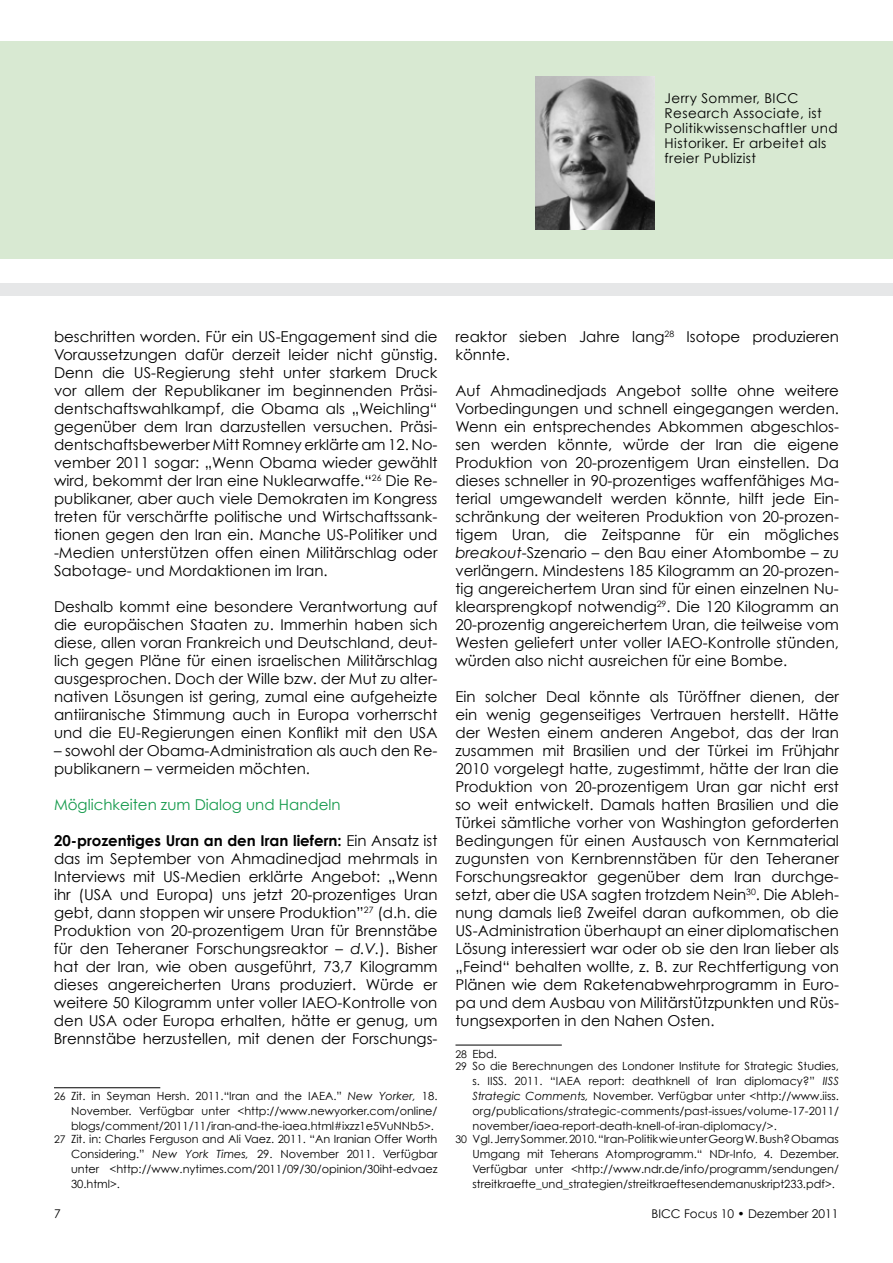
<style>
.page{position:relative;width:893px;height:1263px;background:#fff}
.page>*{position:absolute;margin:0;border:0;box-sizing:border-box;transform-origin:0 0}
.t1{font:15px/18px "Century Gothic";color:#000;text-align:justify}
.t2{font:15px "Century Gothic";color:#149a4b}
.t3{font:13.5px/15px "Century Gothic";letter-spacing:.03em;color:#000}
.t4{font:12px "Century Gothic";color:#000}
.t5{font:11.25px/15px "Century Gothic";color:#000;text-align:justify}
.s1{font-weight:700}
.s2{font-style:italic}
.s3{font-size:10.5px}
</style>
<div class="page">
<div style="left:0;top:41px;width:893px;height:218px;background:#d8e9d2"></div>
<div style="left:0;top:283px;width:893px;height:12px;background:#e6e7e8"></div>
<hr style="left:54px;top:1087px;width:106px;height:1px;background:#000">
<hr style="left:455px;top:1045px;width:107px;height:1px;background:#000">
<img style="left:536px;top:77px;width:119px;height:153px">
<p class="t3" style="left:665px;top:90px;width:175px">Jerry Sommer, BICC<br>Research Associate, ist<br>Politikwissenschaftler und<br>Historiker. Er arbeitet als freier Publizist</p>
<p class="t1" style="left:54px;top:327px;width:385px">beschritten worden. Für ein US-Engagement sind die Voraussetzungen dafür derzeit leider nicht günstig.<br>Denn die US-Regierung steht unter starkem Druck vor allem der Republikaner im beginnenden Präsi&shy;dentschaftswahlkampf, die Obama als „Weichling“ gegenüber dem Iran darzustellen versuchen. Präsi&shy;dentschaftsbewerber Mitt Romney erklärte am 12. No&shy;vember 2011 sogar: „Wenn Obama wieder gewählt wird, bekommt der Iran eine Nuklearwaffe.“<sup>26</sup> Die Re&shy;publikaner, aber auch viele Demokraten im Kongress treten für verschärfte politische und Wirtschaftssank&shy;tionen gegen den Iran ein. Manche US-Politiker und -Medien unterstützen offen einen Militärschlag oder Sabotage- und Mordaktionen im Iran.</p>
<p class="t1" style="left:54px;top:597px;width:385px">Deshalb kommt eine besondere Verantwortung auf die europäischen Staaten zu. Immerhin haben sich diese, allen voran Frankreich und Deutschland, deut&shy;lich gegen Pläne für einen israelischen Militärschlag ausgesprochen. Doch der Wille bzw. der Mut zu alter&shy;nativen Lösungen ist gering, zumal eine aufgeheizte antiiranische Stimmung auch in Europa vorherrscht und die EU-Regierungen einen Konflikt mit den USA</p>
<p class="t1" style="left:54px;top:741px;width:385px">– sowohl der Obama-Administration als auch den Re&shy;publikanern – vermeiden möchten.</p>
<p class="t2" style="left:54px;top:795px;width:288px">Möglichkeiten zum Dialog und Handeln</p>
<p class="t1" style="left:54px;top:831px;width:385px"><span class="s1">20-prozentiges Uran an den Iran liefern:</span> Ein Ansatz ist das im September von Ahmadinedjad mehrmals in Interviews mit US-Medien erklärte Angebot: „Wenn ihr (USA und Europa) uns jetzt 20-prozentiges Uran gebt, dann stoppen wir unsere Produktion”<sup>27</sup> (d.h. die Produktion von 20-prozentigem Uran für Brennstäbe für den Teheraner Forschungsreaktor – <span class="s2">d.V.</span>). Bisher hat der Iran, wie oben ausgeführt, 73,7 Kilogramm dieses angereicherten Urans produziert. Würde er weitere 50 Kilogramm unter voller IAEO-Kontrolle von den USA oder Europa erhalten, hätte er genug, um Brennstäbe herzustellen, mit denen der Forschungs-</p>
<p class="t5" style="left:71px;top:1089px;width:368px;text-indent:-17px"><span class="s3">26</span> Zit. in Seyman Hersh. 2011.“Iran and the IAEA.” <span class="s2">New Yorker,</span> 18.<br>November. Verfügbar unter &lt;http://www.newyorker.com/online/ blogs/comment/2011/11/iran-and-the-iaea.html#ixzz1e5VuNNb5&gt;.</p>
<p class="t5" style="left:71px;top:1131px;width:368px;text-indent:-17px"><span class="s3">27</span> Zit. in: Charles Ferguson and Ali Vaez. 2011. “An Iranian Offer Worth Considering.” <span class="s2">New York Times,</span> 29. November 2011. Verfügbar unter &lt;http://www.nytimes.com/2011/09/30/opinion/30iht-edvaez 30.html&gt;.</p>
<p class="t1" style="left:455px;top:327px;width:385px">reaktor sieben Jahre lang<sup>28</sup> Isotope produzieren könnte.</p>
<p class="t1" style="left:455px;top:381px;width:385px">Auf Ahmadinedjads Angebot sollte ohne weitere Vorbedingungen und schnell eingegangen werden.<br>Wenn ein entsprechendes Abkommen abgeschlos&shy;sen werden könnte, würde der Iran die eigene Produktion von 20-prozentigem Uran einstellen. Da dieses schneller in 90-prozentiges waffenfähiges Ma&shy;terial umgewandelt werden könnte, hilft jede Ein&shy;schränkung der weiteren Produktion von 20-prozen&shy;tigem Uran, die Zeitspanne für ein mögliches <span class="s2">breakout</span>-Szenario – den Bau einer Atombombe – zu verlängern. Mindestens 185 Kilogramm an 20-prozen&shy;tig angereichertem Uran sind für einen einzelnen Nu&shy;klearsprengkopf notwendig<sup>29</sup>. Die 120 Kilogramm an 20-prozentig angereichertem Uran, die teilweise vom Westen geliefert unter voller IAEO-Kontrolle stünden, würden also nicht ausreichen für eine Bombe.</p>
<p class="t1" style="left:455px;top:687px;width:385px">Ein solcher Deal könnte als Türöffner dienen, der ein wenig gegenseitiges Vertrauen herstellt. Hätte der Westen einem anderen Angebot, das der Iran zusammen mit Brasilien und der Türkei im Frühjahr 2010 vorgelegt hatte, zugestimmt, hätte der Iran die Produktion von 20-prozentigem Uran gar nicht erst so weit entwickelt. Damals hatten Brasilien und die Türkei sämtliche vorher von Washington geforderten Bedingungen für einen Austausch von Kernmaterial zugunsten von Kernbrennstäben für den Teheraner Forschungsreaktor gegenüber dem Iran durchge&shy;setzt, aber die USA sagten trotzdem Nein<sup>30</sup>. Die Ableh&shy;nung damals ließ Zweifel daran aufkommen, ob die US-Administration überhaupt an einer diplomatischen Lösung interessiert war oder ob sie den Iran lieber als „Feind“ behalten wollte, z. B. zur Rechtfertigung von Plänen wie dem Raketenabwehrprogramm in Euro&shy;pa und dem Ausbau von Militärstützpunkten und Rüs&shy;tungsexporten in den Nahen Osten.</p>
<p class="t5" style="left:455px;top:1047px;width:385px;line-height:12.8px"><span class="s3">28</span> Ebd.<br><span class="s3">29</span> So die Berechnungen des Londoner Institute for Strategic Studies,</p>
<p class="t5" style="left:472px;top:1074px;width:368px">s. IISS. 2011. “IAEA report: deathknell of Iran diplomacy?” <span class="s2">IISS Strategic Comments,</span> November. Verfügbar unter &lt;http://www.iiss. org/publications/strategic-comments/past-issues/volume-17-2011/ november/iaea-report-death-knell-of-iran-diplomacy/&gt;.</p>
<p class="t5" style="left:472px;top:1131px;width:368px;text-indent:-17px"><span class="s3">30</span> Vgl. Jerry Sommer. 2010. “Iran-Politik wie unter Georg W. Bush? Obamas Umgang mit Teherans Atomprogramm.“ NDr-Info, 4. Dezember.<br>Verfügbar unter &lt;http://www.ndr.de/info/programm/sendungen/ streitkraefte_und_strategien/streitkraeftesendemanuskript233.pdf&gt;.</p>
<p class="t4" style="left:54px;top:1206px;width:8px">7</p>
<p class="t4" style="left:652px;top:1206px;width:188px">BICC Focus 10 • Dezember 2011</p>
</div>
